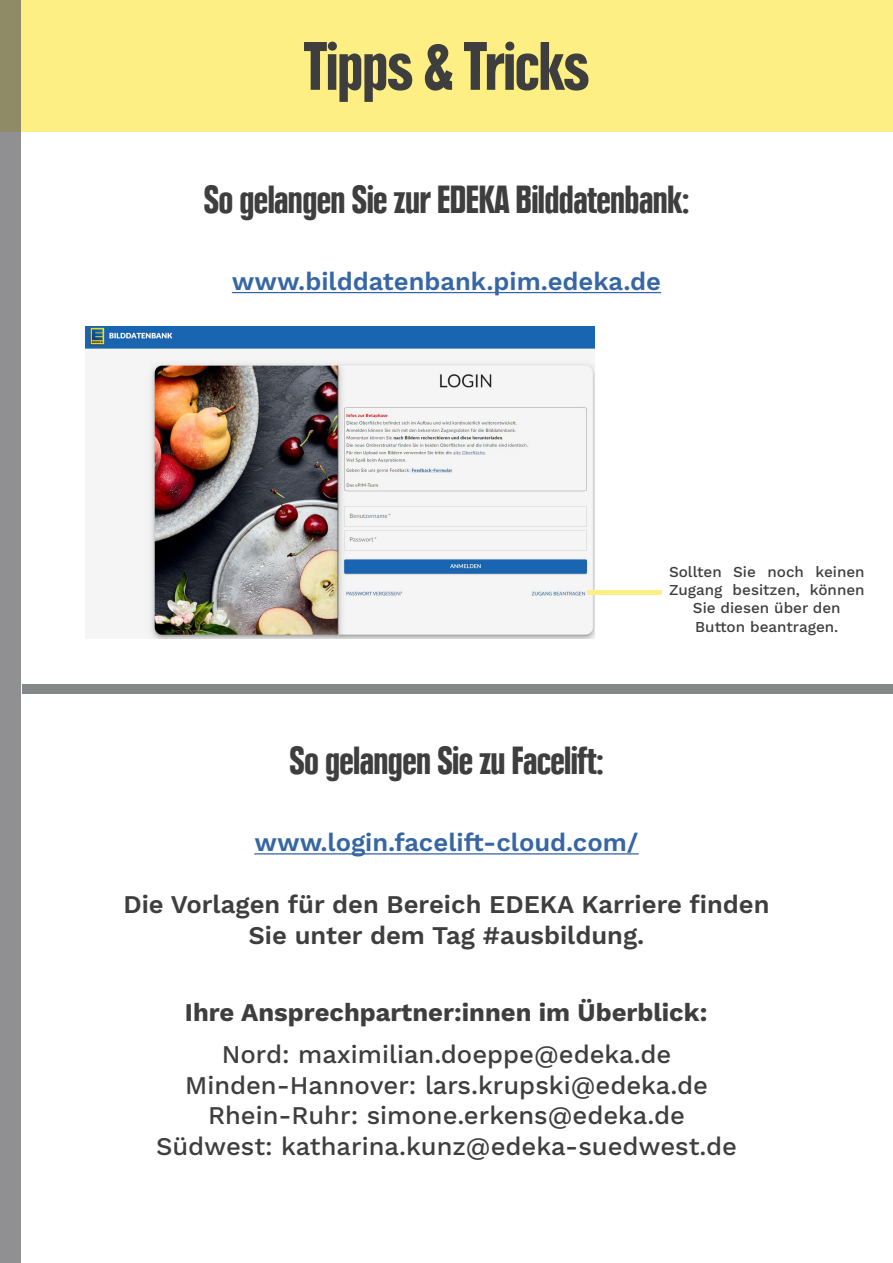
<style>
.page{position:relative;width:893px;height:1263px;background:#fff}
.page>*{position:absolute;margin:0;border:0;box-sizing:border-box;transform-origin:0 0}
.t1{font:900 condensed 67.5px "Plak Com";color:#3e3e3f}
.t2{font:900 condensed 39px "Plak Com";color:#3e3e3f}
.t3{font:500 25.5px "Work Sans";color:#3e3e3f}
.t4{font:600 25.5px/31.8px "Work Sans";color:#3e3e3f;text-align:center}
.t5{font:600 25.5px "Work Sans";color:#3667a4}
.t6{font:700 25.5px "Work Sans";color:#3e3e3f}
.t7{font:500 15.15px/18.1px "Work Sans";color:#3e3e3f;text-align:center}
</style>
<div class="page">
<div style="left:0;top:0;width:893px;height:132px;background:#fdef83"></div>
<svg style="left:0;top:0;width:21px;height:1263px;background:#8f8f8d"></svg>
<hr style="left:232px;top:292px;width:429px;height:1px;background:#3667a4">
<hr style="left:254px;top:853px;width:385px;height:1px;background:#3667a4">
<img style="left:85px;top:327px;width:509px;height:311px">
<div style="left:22px;top:684px;width:871px;height:10px;background:#858888"></div>
<hr style="left:587px;top:591px;width:74px;height:4px;background:#fdef83">
<p class="t1" style="left:304px;top:27px;width:286px">Tipps &amp; Tricks</p>
<p class="t2" style="left:204px;top:176px;width:487px">So gelangen Sie zur EDEKA Bilddatenbank:</p>
<p class="t5" style="left:232px;top:266px;width:431px">www.bilddatenbank.pim.edeka.de</p>
<p class="t2" style="left:289px;top:737px;width:316px">So gelangen Sie zu Facelift:</p>
<p class="t7" style="left:669px;top:563px;width:197px">Sollten Sie noch keinen<br>Zugang besitzen, können<br>Sie diesen über den</p>
<p class="t7" style="left:695px;top:618px;width:145px">Button beantragen.</p>
<p class="t5" style="left:254px;top:828px;width:386px">www.login.facelift-cloud.com/</p>
<p class="t4" style="left:123px;top:889px;width:648px">Die Vorlagen für den Bereich EDEKA Karriere finden<br>Sie unter dem Tag #ausbildung.</p>
<p class="t6" style="left:185px;top:997px;width:524px">Ihre Ansprechpartner:innen im Überblick:</p>
<p class="t3" style="left:222px;top:1039px;width:451px">Nord: maximilian.doeppe@edeka.de</p>
<p class="t3" style="left:185px;top:1070px;width:524px">Minden-Hannover: lars.krupski@edeka.de</p>
<p class="t3" style="left:208px;top:1101px;width:478px">Rhein-Ruhr: simone.erkens@edeka.de</p>
<p class="t3" style="left:156px;top:1131px;width:582px">Südwest: katharina.kunz@edeka-suedwest.de</p>
</div>
